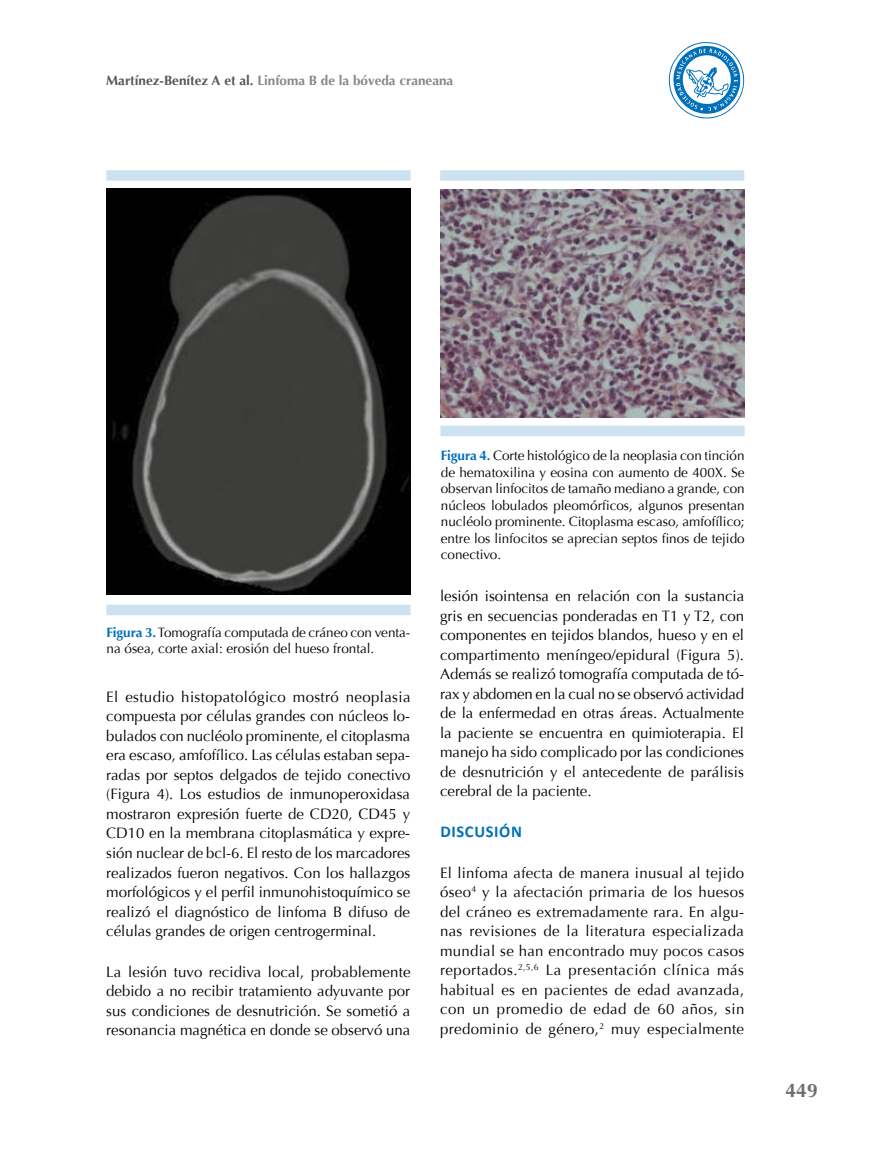
<style>
.page{position:relative;width:893px;height:1149px;background:#fff}
.page>*{position:absolute;margin:0;border:0;box-sizing:border-box;transform-origin:0 0}
.t1{font:700 19.5px "Optima";color:#706f6f}
.t2{font:700 16.5px "Calibri";letter-spacing:.04em;color:#0070ba}
.t3{font:15px/19.5px "Optima";color:#000;text-align:justify}
.t4{font:13.5px/16.5px "Optima";color:#000;text-align:justify}
.t5{font:700 13.5px "Optima";color:#878787}
.s1{color:#575756}
.s2{font-weight:700;color:#0070ba}
</style>
<div class="page">
<svg style="left:669px;top:42px;width:75px;height:76px"></svg>
<div style="left:106px;top:170px;width:305px;height:11px;background:#cde2f1"></div>
<div style="left:440px;top:170px;width:304px;height:11px;background:#cde2f1"></div>
<div style="left:440px;top:425px;width:305px;height:11px;background:#cde2f1"></div>
<div style="left:106px;top:604px;width:305px;height:11px;background:#cde2f1"></div>
<img style="left:106px;top:189px;width:304px;height:405px">
<img style="left:440px;top:189px;width:304px;height:228px">
<p class="t5" style="left:106px;top:73px;width:349px"><span class="s1">Martínez-Benítez A et al.</span> Linfoma B de la bóveda craneana</p>
<p class="t4" style="left:106px;top:624px;width:305px"><span class="s2">Figura 3.</span>Tomografía computada de cráneo con venta&shy;na ósea, corte axial: erosión del hueso frontal.</p>
<p class="t3" style="left:106px;top:687px;width:306px">El estudio histopatológico mostró neoplasia compuesta por células grandes con núcleos lo&shy;bulados con nucléolo prominente, el citoplasma era escaso, amfofílico. Las células estaban sepa&shy;radas por septos delgados de tejido conectivo (Figura 4). Los estudios de inmunoperoxidasa mostraron expresión fuerte de CD20, CD45 y CD10 en la membrana citoplasmática y expre&shy;sión nuclear de bcl-6. El resto de los marcadores realizados fueron negativos. Con los hallazgos morfológicos y el perfil inmunohistoquímico se realizó el diagnóstico de linfoma B difuso de células grandes de origen centrogerminal.</p>
<p class="t3" style="left:106px;top:961px;width:306px">La lesión tuvo recidiva local, probablemente debido a no recibir tratamiento adyuvante por sus condiciones de desnutrición. Se sometió a resonancia magnética en donde se observó una</p>
<p class="t4" style="left:441px;top:447px;width:305px"><span class="s2">Figura 4.</span> Corte histológico de la neoplasia con tinción de hematoxilina y eosina con aumento de 400X. Se observan linfocitos de tamaño mediano a grande, con núcleos lobulados pleomórficos, algunos presentan nucléolo prominente. Citoplasma escaso, amfofílico; entre los linfocitos se aprecian septos finos de tejido conectivo.</p>
<p class="t3" style="left:440px;top:586px;width:306px">lesión isointensa en relación con la sustancia gris en secuencias ponderadas en T1 y T2, con componentes en tejidos blandos, hueso y en el compartimento meníngeo/epidural (Figura 5).<br>Además se realizó tomografía computada de tó&shy;rax y abdomen en la cual no se observó actividad de la enfermedad en otras áreas. Actualmente la paciente se encuentra en quimioterapia. El manejo ha sido complicado por las condiciones de desnutrición y el antecedente de parálisis cerebral de la paciente.</p>
<p class="t2" style="left:440px;top:820px;width:83px">DISCUSIÓN</p>
<p class="t3" style="left:440px;top:862px;width:306px">El linfoma afecta de manera inusual al tejido óseo<sup>4</sup> y la afectación primaria de los huesos del cráneo es extremadamente rara. En algu&shy;nas revisiones de la literatura especializada mundial se han encontrado muy pocos casos reportados.<sup>2,5,6</sup> La presentación clínica más habitual es en pacientes de edad avanzada, con un promedio de edad de 60 años, sin predominio de género,<sup>2</sup> muy especialmente</p>
<h1 class="t1" style="left:785px;top:1079px;width:34px">449</h1>
</div>
